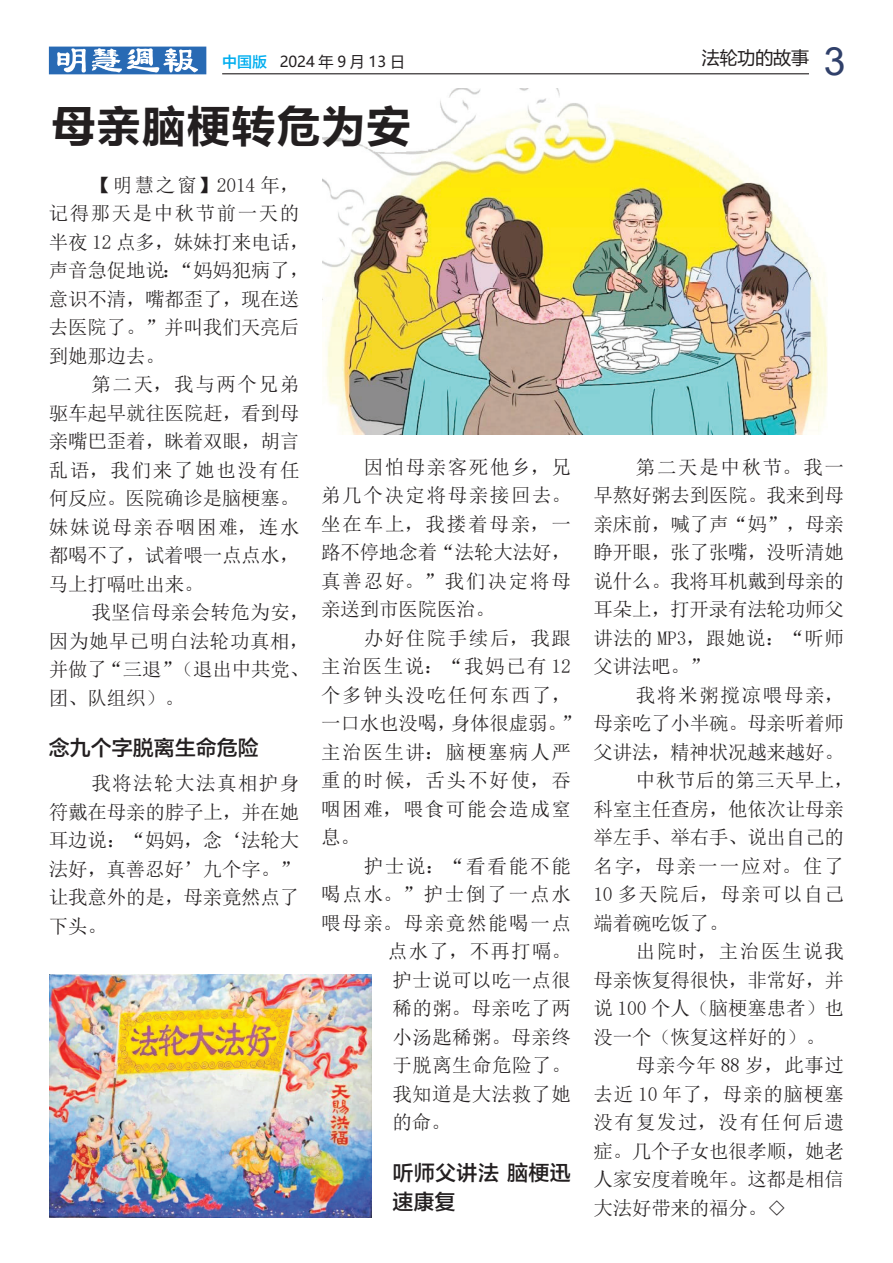
<style>
.page{position:relative;width:893px;height:1263px;background:#fff}
.page>*{position:absolute;margin:0;border:0;box-sizing:border-box;transform-origin:0 0}
.t1{font:45px "FZLTCHK GBK1 0";color:#231f20}
.t2{font:21px/28.5px "FZLTZHK GBK1 0";letter-spacing:.02em;color:#231f20}
.t3{font:21px "FZLTZHK GBK1 0";color:#231f20}
.t4{font:19.5px/28.5px "N Sim Sun";letter-spacing:-.01em;color:#231f20;text-align:justify}
.t5{font:19.5px/28.5px "N Sim Sun";letter-spacing:.08em;color:#231f20}
.t6{font:19.5px "N Sim Sun";letter-spacing:.085em;color:#231f20}
.t7{font:19.5px "N Sim Sun";letter-spacing:.02em;color:#231f20}
.t8{font:19.5px "N Sim Sun";letter-spacing:.025em;color:#231f20}
.t9{font:19.5px "N Sim Sun";letter-spacing:.095em;color:#231f20}
.t10{font:19.5px "N Sim Sun";letter-spacing:.07em;color:#231f20}
.t11{font:19.5px "N Sim Sun";letter-spacing:.045em;color:#231f20}
.t12{font:19.5px "N Sim Sun";letter-spacing:.09em;color:#231f20}
.t13{font:19.5px "N Sim Sun";letter-spacing:.03em;color:#231f20}
.t14{font:18px "Microsoft Ya Hei";letter-spacing:-.01em;color:#231f20}
.t15{font:15px "Microsoft Ya Hei";color:#231f20}
.s1{font-family:"FZLTZHK GBK1 0";color:#00aeef}
.s2{font-family:"Arial";font-size:39px;color:#30406a}
</style>
<div class="page">
<hr style="left:222px;top:73px;width:587px;height:1px;background:#231f20">
<svg style="left:49px;top:47px;width:157px;height:27px"></svg>
<img style="left:322px;top:89px;width:506px;height:346px">
<img style="left:50px;top:975px;width:322px;height:242px">
<p class="t15" style="left:222px;top:51px;width:184px"><span class="s1">中国版</span> 2024 年 9 月 13 日</p>
<p class="t14" style="left:702px;top:46px;width:145px">法轮功的故事 <span class="s2">3</span></p>
<h1 class="t1" style="left:51px;top:102px;width:362px">母亲脑梗转危为安</h1>
<p class="t4" style="left:49px;top:170px;width:262px;text-align:left;text-indent:43px">【明慧之窗】2014 年，记得那天是中秋节前一天的半夜 12 点多，妹妹打来电话，声音急促地说：“妈妈犯病了，意识不清，嘴都歪了，现在送去医院了。”并叫我们天亮后到她那边去。</p>
<p class="t4" style="left:49px;top:370px;width:252px;text-indent:43px">第二天，我与两个兄弟驱车起早就往医院赶，看到母亲嘴巴歪着，眯着双眼，胡言乱语，我们来了她也没有任何反应。医院确诊是脑梗塞。妹妹说母亲吞咽困难，连水都喝不了，试着喂一点点水，马上打嗝吐出来。</p>
<p class="t4" style="left:49px;top:598px;width:262px;text-indent:43px">我坚信母亲会转危为安，因为她早已明白法轮功真相，并做了“三退”（退出中共党、团、队组织）。</p>
<p class="t3" style="left:49px;top:737px;width:212px">念九个字脱离生命危险</p>
<p class="t4" style="left:49px;top:769px;width:252px;text-indent:43px">我将法轮大法真相护身符戴在母亲的脖子上，并在她耳边说：“妈妈，念‘法轮大法好，真善忍好’九个字。”让我意外的是，母亲竟然点了下头。</p>
<p class="t4" style="left:321px;top:452px;width:251px;text-indent:43px">因怕母亲客死他乡，兄弟几个决定将母亲接回去。坐在车上，我搂着母亲，一路不停地念着“法轮大法好，真善忍好。”我们决定将母亲送到市医院医治。</p>
<p class="t5" style="left:321px;top:623px;width:261px;text-indent:43px">办好住院手续后，我跟主治医生说：“我妈已有 12个多钟头没吃任何东西了，一口水也没喝，身体很虚弱。”主治医生讲：脑梗塞病人严重的时候，舌头不好使，吞咽困难，喂食可能会造成窒息。</p>
<p class="t9" style="left:364px;top:856px;width:209px">护士说：“看看能不能</p>
<p class="t12" style="left:321px;top:885px;width:251px">喝点水。”护士倒了一点水</p>
<p class="t5" style="left:321px;top:909px;width:251px">喂母亲。母亲竟然能喝一点</p>
<p class="t4" style="left:388px;top:937px;width:184px">点水了，不再打嗝。</p>
<p class="t7" style="left:392px;top:970px;width:180px">护士说可以吃一点很</p>
<p class="t8" style="left:392px;top:999px;width:180px">稀的粥。母亲吃了两</p>
<p class="t8" style="left:392px;top:1027px;width:180px">小汤匙稀粥。母亲终</p>
<p class="t8" style="left:392px;top:1056px;width:180px">于脱离生命危险了。</p>
<p class="t7" style="left:392px;top:1084px;width:180px">我知道是大法救了她</p>
<p class="t4" style="left:392px;top:1108px;width:60px">的命。</p>
<p class="t2" style="left:392px;top:1159px;width:180px">听师父讲法 脑梗迅速康复</p>
<p class="t4" style="left:593px;top:452px;width:252px;text-indent:43px">第二天是中秋节。我一早熬好粥去到医院。我来到母亲床前，喊了声“妈”，母亲睁开眼，张了张嘴，没听清她说什么。我将耳机戴到母亲的耳朵上，打开录有法轮功师父讲法的 MP3，跟她说：“听师父讲法吧。”</p>
<p class="t6" style="left:636px;top:685px;width:210px">我将米粥搅凉喂母亲，</p>
<p class="t4" style="left:593px;top:709px;width:252px">母亲吃了小半碗。母亲听着师</p>
<p class="t4" style="left:593px;top:737px;width:252px">父讲法，精神状况越来越好。</p>
<p class="t7" style="left:636px;top:770px;width:219px">中秋节后的第三天早上，</p>
<p class="t4" style="left:593px;top:794px;width:252px">科室主任查房，他依次让母亲</p>
<p class="t4" style="left:593px;top:823px;width:252px">举左手、举右手、说出自己的</p>
<p class="t9" style="left:593px;top:856px;width:252px">名字，母亲一一应对。住了</p>
<p class="t10" style="left:593px;top:884px;width:252px">10 多天院后，母亲可以自己</p>
<p class="t4" style="left:593px;top:908px;width:137px">端着碗吃饭了。</p>
<p class="t6" style="left:636px;top:941px;width:210px">出院时，主治医生说我</p>
<p class="t4" style="left:593px;top:965px;width:252px">母亲恢复得很快，非常好，并</p>
<p class="t4" style="left:593px;top:994px;width:252px">说 100 个人（脑梗塞患者）也</p>
<p class="t4" style="left:593px;top:1023px;width:233px">没一个（恢复这样好的）。</p>
<p class="t13" style="left:636px;top:1056px;width:210px">母亲今年 88 岁，此事过</p>
<p class="t11" style="left:593px;top:1084px;width:252px">去近 10 年了，母亲的脑梗塞</p>
<p class="t6" style="left:593px;top:1113px;width:252px">没有复发过，没有任何后遗</p>
<p class="t4" style="left:593px;top:1137px;width:252px">症。几个子女也很孝顺，她老</p>
<p class="t4" style="left:593px;top:1165px;width:252px">人家安度着晚年。这都是相信</p>
<p class="t4" style="left:593px;top:1194px;width:195px">大法好带来的福分。◇</p>
</div>
